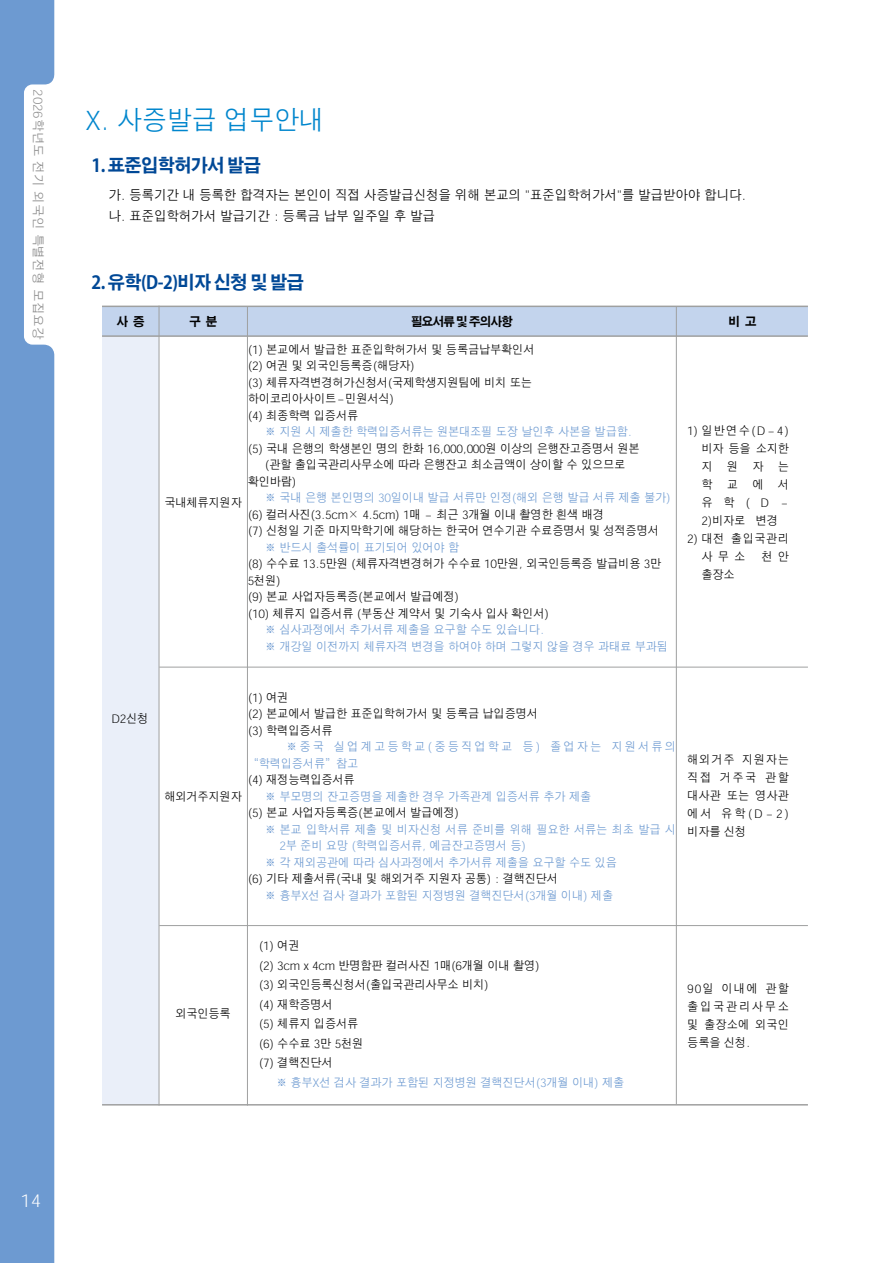
<style>
.page{position:relative;width:893px;height:1263px;background:#fff}
.page>*{position:absolute;margin:0;border:0;box-sizing:border-box;transform-origin:0 0}
.t1{font:300 27px "Adobe Gothic Std";letter-spacing:-.03em;color:#0086cd;scale:.95 1}
.t2{font:700 18px "Adobe Gothic Std";letter-spacing:-.03em;color:#004896;scale:.95 1}
.t3{font:300 18px "Adobe Gothic Std";color:#fff}
.t4{font:300 13.5px/21.3px "Adobe Gothic Std";letter-spacing:-.03em;color:#000;scale:.95 1}
.t5{font:300 12.75px "Adobe Gothic Std";color:#898989}
.t6{font:300 12px/18px "Adobe Gothic Std";letter-spacing:-.03em;color:#000;scale:.95 1}
.t7{font:300 12px/16.5px "Adobe Gothic Std";letter-spacing:-.03em;color:#6d9ad1;scale:.95 1}
.t8{font:300 12px/16.5px "Adobe Gothic Std";letter-spacing:.175em;color:#6d9ad1;scale:.95 1}
.t9{font:700 12px "Adobe Gothic Std";letter-spacing:-.05em;color:#000;scale:.95 1}
.t10{font:300 12px/18px "Adobe Gothic Std";letter-spacing:.03em;color:#000;scale:.95 1}
</style>
<div class="page">
<div style="left:0;top:0;width:55px;height:1263px;background:#6d9ad1"></div>
<svg style="left:24px;top:0;width:99px;height:1263px"></svg>
<div style="left:102px;top:307px;width:57px;height:797px;background:#eaeff9"></div>
<div style="left:102px;top:307px;width:706px;height:29px;background:#c3d4ed"></div>
<hr style="left:102px;top:306px;width:706px;height:1px;background:#9fa0a0">
<hr style="left:102px;top:335px;width:706px;height:2px;background:#9fa0a0">
<hr style="left:159px;top:667px;width:649px;height:1px;background:#9fa0a0">
<hr style="left:159px;top:925px;width:649px;height:1px;background:#9fa0a0">
<hr style="left:102px;top:1104px;width:706px;height:1px;background:#9fa0a0">
<hr style="left:247px;top:307px;width:1px;height:798px;background:#9fa0a0">
<hr style="left:676px;top:307px;width:1px;height:797px;background:#9fa0a0">
<hr style="left:159px;top:306px;width:1px;height:799px;background:#9fa0a0">
<p class="t5" style="left:47px;top:89px;width:252px;rotate:90deg">2026학년도 전기 외국인 특별전형 모집요강</p>
<h2 class="t3" style="left:20px;top:1187px;width:22px">14</h2>
<h1 class="t1" style="left:85px;top:101px;width:254px">X. 사증발급 업무안내</h1>
<h2 class="t2" style="left:91px;top:154px;width:180px">1. 표준입학허가서 발급</h2>
<p class="t4" style="left:108px;top:183px;width:673px">가. 등록기간 내 등록한 합격자는 본인이 직접 사증발급신청을 위해 본교의 "표준입학허가서"를 발급받아야 합니다. 나. 표준입학허가서 발급기간 : 등록금 납부 일주일 후 발급</p>
<h2 class="t2" style="left:91px;top:271px;width:225px">2. 유학(D-2)비자 신청 및 발급</h2>
<p class="t9" style="left:117px;top:314px;width:31px">사 증</p>
<p class="t9" style="left:189px;top:314px;width:31px">구 분</p>
<p class="t9" style="left:411px;top:314px;width:109px">필요서류 및 주의사항</p>
<p class="t9" style="left:728px;top:314px;width:31px">비 고</p>
<p class="t6" style="left:112px;top:709px;width:40px">D2신청</p>
<p class="t6" style="left:248px;top:341px;width:304px;line-height:16.5px">(1) 본교에서 발급한 표준입학허가서 및 등록금납부확인서 (2) 여권 및 외국인등록증(해당자)<br>(3) 체류자격변경허가신청서(국제학생지원팀에 비치 또는 하이코리아사이트-민원서식)<br>(4) 최종학력 입증서류</p>
<p class="t7" style="left:265px;top:423px;width:388px">※ 지원 시 제출한 학력입증서류는 원본대조필 도장 날인후 사본을 발급함.</p>
<p class="t6" style="left:248px;top:439px;width:414px">(5) 국내 은행의 학생본인 명의 한화 16,000,000원 이상의 은행잔고증명서 원본</p>
<p class="t6" style="left:265px;top:455px;width:381px">(관할 출입국관리사무소에 따라 은행잔고 최소금액이 상이할 수 있으므로</p>
<p class="t6" style="left:248px;top:472px;width:53px">확인바람)</p>
<p class="t7" style="left:265px;top:489px;width:429px">※ 국내 은행 본인명의 30일이내 발급 서류만 인정(해외 은행 발급 서류 제출 불가)</p>
<p class="t6" style="left:248px;top:506px;width:435px;line-height:16.5px">(6) 컬러사진(3.5cm× 4.5cm) 1매 - 최근 3개월 이내 촬영한 흰색 배경<br>(7) 신청일 기준 마지막학기에 해당하는 한국어 연수기관 수료증명서 및 성적증명서</p>
<p class="t7" style="left:265px;top:539px;width:206px">※ 반드시 출석률이 표기되어 있어야 함</p>
<p class="t6" style="left:248px;top:555px;width:437px;line-height:16.5px">(8) 수수료 13.5만원 (체류자격변경허가 수수료 10만원, 외국인등록증 발급비용 3만<br>5천원)<br>(9) 본교 사업자등록증(본교에서 발급예정)<br>(10) 체류지 입증서류 (부동산 계약서 및 기숙사 입사 확인서)</p>
<p class="t7" style="left:265px;top:621px;width:426px">※ 심사과정에서 추가서류 제출을 요구할 수도 있습니다.<br>※ 개강일 이전까지 체류자격 변경을 하여야 하며 그렇지 않을 경우 과태료 부과됨</p>
<p class="t6" style="left:164px;top:493px;width:83px">국내체류지원자</p>
<p class="t6" style="left:701px;top:421px;width:94px;text-align:justify;text-indent:-14px">1) 일반연수(D-4) 비자 등을 소지한 지원자는 학교에서 유학(D-2)비자로 변경</p>
<p class="t10" style="left:701px;top:529px;width:94px;text-indent:-14px">2) 대전 출입국관리 사무소</p>
<p class="t6" style="left:761px;top:547px;width:31px">천 안</p>
<p class="t6" style="left:701px;top:565px;width:37px">출장소</p>
<p class="t6" style="left:248px;top:689px;width:307px;line-height:16.5px">(1) 여권<br>(2) 본교에서 발급한 표준입학허가서 및 등록금 납입증명서 (3) 학력입증서류</p>
<p class="t8" style="left:248px;top:738px;width:453px;text-indent:38px">※중국 실업계고등학교(중등직업학교 등) 졸업자는 지원서류의 “학력입증서류”참고</p>
<p class="t6" style="left:248px;top:770px;width:115px">(4) 재정능력입증서류</p>
<p class="t7" style="left:265px;top:788px;width:345px">※ 부모명의 잔고증명을 제출한 경우 가족관계 입증서류 추가 제출</p>
<p class="t6" style="left:248px;top:803px;width:224px">(5) 본교 사업자등록증(본교에서 발급예정)</p>
<p class="t7" style="left:265px;top:821px;width:435px">※ 본교 입학서류 제출 및 비자신청 서류 준비를 위해 필요한 서류는 최초 발급 시</p>
<p class="t7" style="left:279px;top:837px;width:261px">2부 준비 요망 (학력입증서류, 예금잔고증명서 등)</p>
<p class="t7" style="left:265px;top:854px;width:372px">※ 각 재외공관에 따라 심사과정에서 추가서류 제출을 요구할 수도 있음</p>
<p class="t6" style="left:248px;top:869px;width:328px">(6) 기타 제출서류(국내 및 해외거주 지원자 공통) : 결핵진단서</p>
<p class="t7" style="left:265px;top:887px;width:368px">※ 흉부X선 검사 결과가 포함된 지정병원 결핵진단서(3개월 이내) 제출</p>
<p class="t6" style="left:259px;top:935px;width:297px;line-height:19.5px">(1) 여권<br>(2) 3cm x 4cm 반명함판 컬러사진 1매(6개월 이내 촬영) (3) 외국인등록신청서(출입국관리사무소 비치)<br>(4) 재학증명서<br>(5) 체류지 입증서류<br>(6) 수수료 3만 5천원<br>(7) 결핵진단서</p>
<p class="t7" style="left:276px;top:1073px;width:368px">※ 흉부X선 검사 결과가 포함된 지정병원 결핵진단서(3개월 이내) 제출</p>
<p class="t6" style="left:164px;top:787px;width:83px">해외거주지원자</p>
<p class="t6" style="left:175px;top:1004px;width:60px">외국인등록</p>
<p class="t6" style="left:687px;top:750px;width:109px;text-align:justify">해외거주 지원자는 직접 거주국 관할 대사관 또는 영사관 에서 유학(D-2) 비자를 신청</p>
<p class="t6" style="left:687px;top:978px;width:109px;text-align:justify">90일 이내에 관할 출입국관리사무소 및 출장소에 외국인 등록을 신청.</p>
</div>
